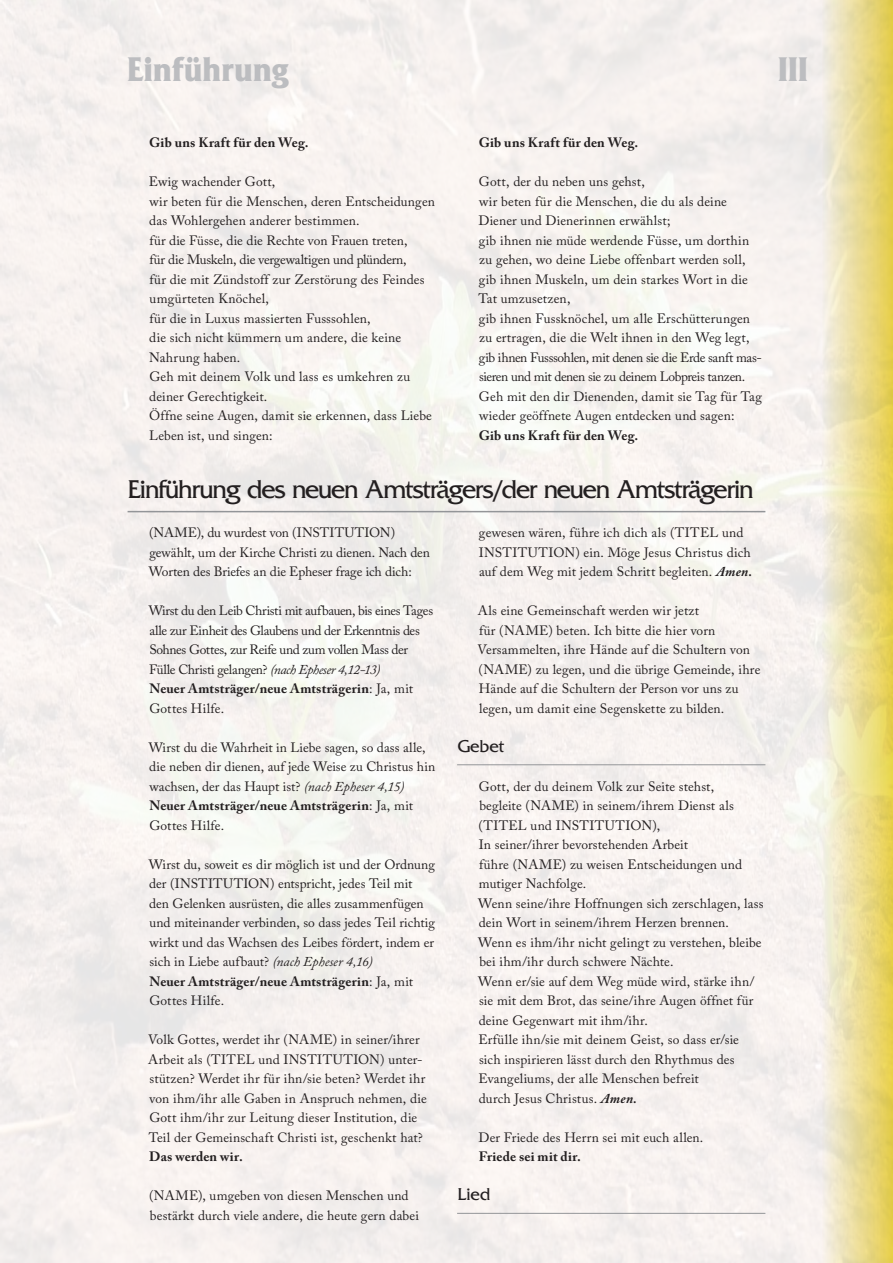
<style>
.page{position:relative;width:893px;height:1263px;background:#fff}
.page>*{position:absolute;margin:0;border:0;box-sizing:border-box;transform-origin:0 0}
.t1{font:700 36px "Friz Quadrata";letter-spacing:.005em;color:#bcbdc0;scale:.9 1}
.t2{font:27px "Friz Quadrata";letter-spacing:-.05em;color:#231f20}
.t3{font:18px "Friz Quadrata";letter-spacing:-.005em;color:#231f20}
.t4{font:13.5px/19.5px "Adobe Caslon Pro";letter-spacing:.005em;color:#231f20}
.t5{font:13.5px/19.5px "Adobe Caslon Pro";letter-spacing:-.03em;color:#231f20}
.t6{font:700 13.5px "Adobe Caslon Pro";letter-spacing:.015em;color:#231f20}
.s1{font-style:italic}
.s2{font-weight:700}
.s3{font-weight:700;font-style:italic}
</style>
<div class="page">
<div style="left:821px;top:0;width:72px;height:1263px;background:linear-gradient(to right,#f2efec,#e5cd4d)"></div>
<hr style="left:128px;top:511px;width:637px;height:1px;background:#939598">
<hr style="left:457px;top:764px;width:308px;height:1px;background:#939598">
<hr style="left:457px;top:1213px;width:308px;height:1px;background:#939598">
<h1 class="t1" style="left:128px;top:49px;width:180px">Einführung</h1>
<h1 class="t1" style="left:778px;top:49px;width:34px">III</h1>
<p class="t6" style="left:149px;top:135px;width:161px">Gib uns Kraft für den Weg.</p>
<p class="t4" style="left:149px;top:172px;width:288px">Ewig wachender Gott,<br>wir beten für die Menschen, deren Entscheidungen das Wohlergehen anderer bestimmen.<br>für die Füsse, die die Rechte von Frauen treten,<br>für die Muskeln, die vergewaltigen und plündern,<br>für die mit Zündstoff zur Zerstörung des Feindes umgürteten Knöchel,<br>für die in Luxus massierten Fusssohlen,<br>die sich nicht kümmern um andere, die keine Nahrung haben.<br>Geh mit deinem Volk und lass es umkehren zu deiner Gerechtigkeit.<br>Öffne seine Augen, damit sie erkennen, dass Liebe Leben ist, und singen:</p>
<p class="t6" style="left:479px;top:135px;width:161px">Gib uns Kraft für den Weg.</p>
<p class="t4" style="left:478px;top:172px;width:285px">Gott, der du neben uns gehst,<br>wir beten für die Menschen, die du als deine Diener und Dienerinnen erwählst;<br>gib ihnen nie müde werdende Füsse, um dorthin zu gehen, wo deine Liebe offenbart werden soll, gib ihnen Muskeln, um dein starkes Wort in die Tat umzusetzen,<br>gib ihnen Fussknöchel, um alle Erschütterungen zu ertragen, die die Welt ihnen in den Weg legt, gib ihnen Fusssohlen, mit denen sie die Erde sanft mas&shy;sieren und mit denen sie zu deinem Lobpreis tanzen.<br>Geh mit den dir Dienenden, damit sie Tag für Tag wieder geöffnete Augen entdecken und sagen:</p>
<p class="t6" style="left:479px;top:427px;width:161px">Gib uns Kraft für den Weg.</p>
<h2 class="t2" style="left:128px;top:474px;width:628px">Einführung des neuen Amtsträgers/der neuen Amtsträgerin</h2>
<p class="t4" style="left:149px;top:523px;width:283px">(NAME), du wurdest von (INSTITUTION) gewählt, um der Kirche Christi zu dienen. Nach den<br>Worten des Briefes an die Epheser frage ich dich:</p>
<p class="t5" style="left:149px;top:601px;width:286px">Wirst du den Leib Christi mit aufbauen, bis eines Tages alle zur Einheit des Glaubens und der Erkenntnis des Sohnes Gottes, zur Reife und zum vollen Mass der Fülle Christi gelangen? <span class="s1">(nach Epheser 4,12-13)<br></span><span class="s2">Neuer Amtsträger/neue Amtsträgerin</span>: Ja, mit Gottes Hilfe.</p>
<p class="t4" style="left:149px;top:737px;width:288px">Wirst du die Wahrheit in Liebe sagen, so dass alle, die neben dir dienen, auf jede Weise zu Christus hin wachsen, der das Haupt ist? <span class="s1">(nach Epheser 4,15)<br></span><span class="s2">Neuer Amtsträger/neue Amtsträgerin</span>: Ja, mit Gottes Hilfe.</p>
<p class="t4" style="left:149px;top:854px;width:288px">Wirst du, soweit es dir möglich ist und der Ordnung der (INSTITUTION) entspricht, jedes Teil mit<br>den Gelenken ausrüsten, die alles zusammenfügen und miteinander verbinden, so dass jedes Teil richtig wirkt und das Wachsen des Leibes fördert, indem er sich in Liebe aufbaut? <span class="s1">(nach Epheser 4,16)<br></span><span class="s2">Neuer Amtsträger/neue Amtsträgerin</span>: Ja, mit Gottes Hilfe.</p>
<p class="t4" style="left:148px;top:1030px;width:280px">Volk Gottes, werdet ihr (NAME) in seiner/ihrer Arbeit als (TITEL und INSTITUTION) unter&shy;stützen? Werdet ihr für ihn/sie beten? Werdet ihr von ihm/ihr alle Gaben in Anspruch nehmen, die Gott ihm/ihr zur Leitung dieser Institution, die Teil der Gemeinschaft Christi ist, geschenkt hat?</p>
<p class="t6" style="left:149px;top:1149px;width:95px">Das werden wir.</p>
<p class="t4" style="left:149px;top:1186px;width:271px">(NAME), umgeben von diesen Menschen und bestärkt durch viele andere, die heute gern dabei</p>
<p class="t4" style="left:479px;top:523px;width:275px">gewesen wären, führe ich dich als (TITEL und<br>INSTITUTION) ein. Möge Jesus Christus dich auf dem Weg mit jedem Schritt begleiten. <span class="s3">Amen.</span></p>
<p class="t4" style="left:478px;top:601px;width:284px">Als eine Gemeinschaft werden wir jetzt<br>für (NAME) beten. Ich bitte die hier vorn Versammelten, ihre Hände auf die Schultern von (NAME) zu legen, und die übrige Gemeinde, ihre Hände auf die Schultern der Person vor uns zu legen, um damit eine Segenskette zu bilden.</p>
<h3 class="t3" style="left:458px;top:736px;width:48px">Gebet</h3>
<p class="t4" style="left:478px;top:776px;width:287px">Gott, der du deinem Volk zur Seite stehst,<br>begleite (NAME) in seinem/ihrem Dienst als (TITEL und INSTITUTION),<br>In seiner/ihrer bevorstehenden Arbeit<br>führe (NAME) zu weisen Entscheidungen und mutiger Nachfolge.<br>Wenn seine/ihre Hoffnungen sich zerschlagen, lass dein Wort in seinem/ihrem Herzen brennen.<br>Wenn es ihm/ihr nicht gelingt zu verstehen, bleibe bei ihm/ihr durch schwere Nächte.<br>Wenn er/sie auf dem Weg müde wird, stärke ihn/ sie mit dem Brot, das seine/ihre Augen öffnet für deine Gegenwart mit ihm/ihr.<br>Erfülle ihn/sie mit deinem Geist, so dass er/sie<br>sich inspirieren lässt durch den Rhythmus des Evangeliums, der alle Menschen befreit<br>durch Jesus Christus. <span class="s3">Amen.</span></p>
<p class="t4" style="left:479px;top:1127px;width:226px">Der Friede des Herrn sei mit euch allen.</p>
<p class="t6" style="left:479px;top:1149px;width:104px">Friede sei mit dir.</p>
<h3 class="t3" style="left:458px;top:1184px;width:34px">Lied</h3>
</div>
